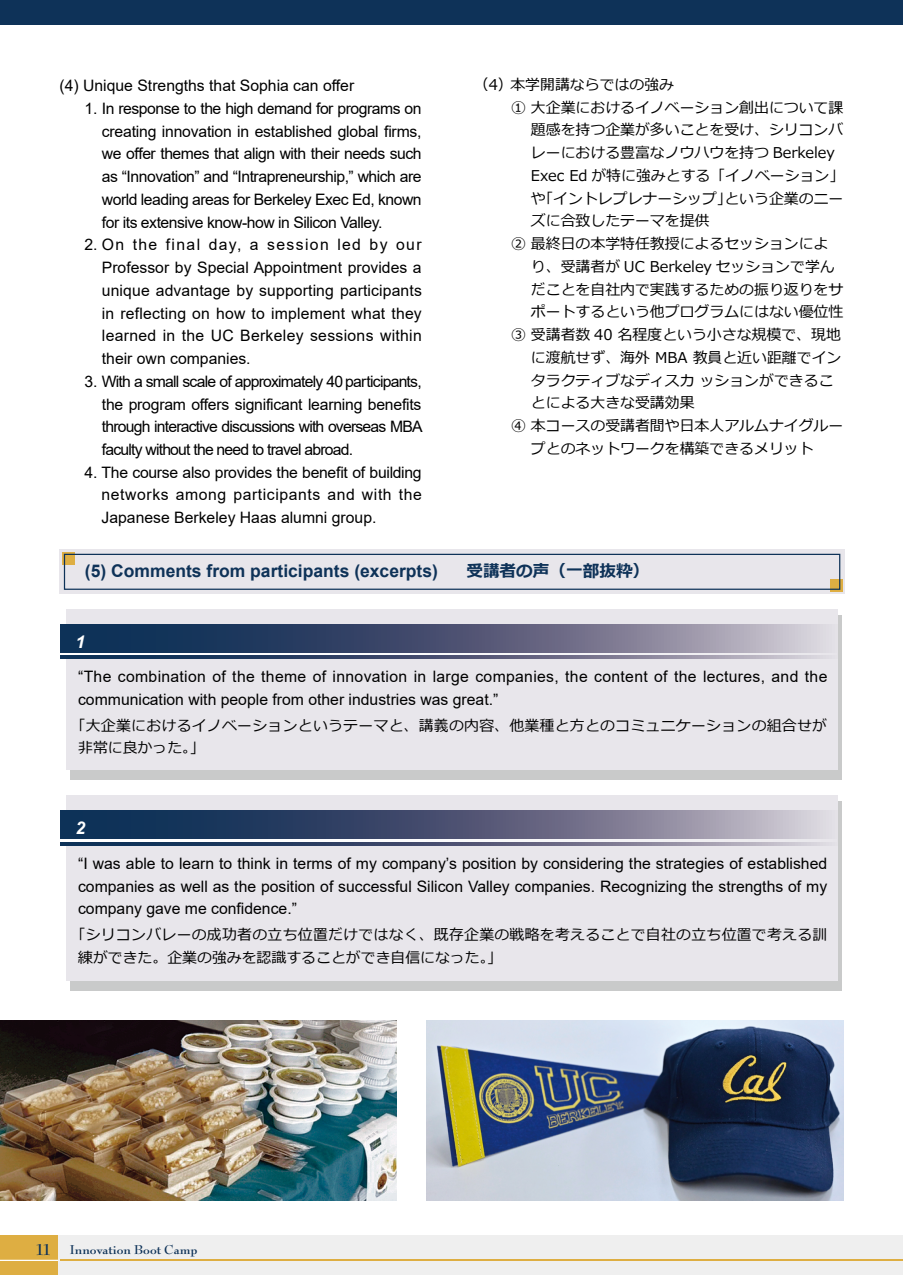
<style>
.page{position:relative;width:903px;height:1275px;background:#fff}
.page>*{position:absolute;margin:0;border:0;box-sizing:border-box;transform-origin:0 0}
.t1{font:700 17.5px "Arial";color:#0e3258}
.t2{font:italic 700 17.5px "Arial";color:#fff}
.t3{font:700 16.62px "Meiryo";color:#0e3258}
.t4{font:15.75px/22.8px "Arial";color:#000;text-align:justify}
.t5{font:15.75px/22.8px "Arial";letter-spacing:.02em;color:#000}
.t6{font:14.88px "Meiryo";color:#000}
.t7{font:14.88px/22.8px "Meiryo";letter-spacing:.02em;color:#000}
.t8{font:700 14px "Bernhard Modern Std";color:#0e3258}
.s1{font-size:17.5px}
</style>
<div class="page">
<div style="left:0;top:1235px;width:903px;height:40px;background:#efefef"></div>
<div style="left:0;top:1235px;width:58px;height:40px;background:#deae42"></div>
<div style="left:0;top:0;width:903px;height:25px;background:#0e3258"></div>
<hr style="left:60px;top:1260px;width:843px;height:1px;background:#deae42">
<hr style="left:0;top:1260px;width:58px;height:1px;background:#fff">
<img style="left:427px;top:1020px;width:416px;height:180px">
<div style="left:60px;top:549px;width:785px;height:45px;background:#e8e6eb"></div>
<svg style="left:62px;top:552px;width:12px;height:12px"></svg>
<div style="left:830px;top:579px;width:12px;height:13px;background:#deae42"></div>
<div style="left:64px;top:554px;width:776px;height:36px;border:1px solid #0e3258"></div>
<img style="left:0;top:1020px;width:397px;height:180px">
<div style="left:71px;top:615px;width:771px;height:165px;background:#c9caca"></div>
<div style="left:66px;top:609px;width:771px;height:161px;background:#e8e6eb"></div>
<svg style="left:61px;top:624px;width:765px;height:35px;background:#5b6682"></svg>
<svg style="left:61px;top:654px;width:765px;height:1px"></svg>
<div style="left:71px;top:801px;width:771px;height:190px;background:#c9caca"></div>
<div style="left:66px;top:796px;width:771px;height:185px;background:#e8e6eb"></div>
<svg style="left:61px;top:810px;width:765px;height:35px;background:#606a86"></svg>
<svg style="left:61px;top:840px;width:765px;height:1px"></svg>
<p class="t6" style="left:474px;top:74px;width:202px">（4）本学開講ならではの強み</p>
<p class="t6" style="left:511px;top:97px;width:334px">① 大企業におけるイノベーション創出について課</p>
<p class="t6" style="left:531px;top:120px;width:314px">題感を持つ企業が多いことを受け、シリコンバ</p>
<p class="t6" style="left:531px;top:142px;width:305px">レーにおける豊富なノウハウを持つ Berkeley</p>
<p class="t6" style="left:531px;top:165px;width:315px">Exec Ed が特に強みとする「イノベーション」</p>
<p class="t6" style="left:531px;top:188px;width:314px">や「イントレプレナーシップ」という企業のニー</p>
<p class="t6" style="left:531px;top:211px;width:180px">ズに合致したテーマを提供</p>
<p class="t6" style="left:511px;top:233px;width:319px">② 最終日の本学特任教授によるセッションによ</p>
<p class="t6" style="left:531px;top:256px;width:305px">り、受講者が UC Berkeley セッションで学ん</p>
<p class="t6" style="left:531px;top:279px;width:314px">だことを自社内で実践するための振り返りをサ</p>
<p class="t6" style="left:531px;top:302px;width:314px">ポートするという他プログラムにはない優位性</p>
<p class="t6" style="left:511px;top:324px;width:331px">③ 受講者数 40 名程度という小さな規模で、現地</p>
<p class="t6" style="left:531px;top:347px;width:312px">に渡航せず、海外 MBA 教員と近い距離でイン</p>
<p class="t6" style="left:531px;top:370px;width:304px">タラクティブなディスカ ッションができるこ</p>
<p class="t6" style="left:531px;top:393px;width:165px">とによる大きな受講効果</p>
<p class="t6" style="left:511px;top:415px;width:334px">④ 本コースの受講者間や日本人アルムナイグルー</p>
<p class="t6" style="left:531px;top:438px;width:284px">プとのネットワークを構築できるメリット</p>
<p class="t4" style="left:60px;top:74px;width:296px">(4) Unique Strengths that Sophia can offer</p>
<p class="t4" style="left:102px;top:97px;width:321px;text-indent:-18px">1. In response to the high demand for programs on creating innovation in established global firms, we offer themes that align with their needs such as “Innovation” and “Intrapreneurship,” which are world leading areas for Berkeley Exec Ed, known for its extensive know-how in Silicon Valley.</p>
<p class="t4" style="left:102px;top:233px;width:321px;text-indent:-18px">2. On the final day, a session led by our Professor by Special Appointment provides a unique advantage by supporting participants in reflecting on how to implement what they learned in the UC Berkeley sessions within their own companies.</p>
<p class="t4" style="left:102px;top:370px;width:322px;text-indent:-18px">3. With a small scale of approximately 40 participants, the program offers significant learning benefits through interactive discussions with overseas MBA faculty without the need to travel abroad.</p>
<p class="t4" style="left:102px;top:461px;width:322px;text-indent:-17px">4. The course also provides the benefit of building networks among participants and with the Japanese Berkeley Haas alumni group.</p>
<p class="t1" style="left:85px;top:558px;width:354px">(5) Comments from participants (excerpts)</p>
<p class="t3" style="left:466px;top:560px;width:184px">受講者の声（一部抜粋）</p>
<p class="t2" style="left:76px;top:630px;width:11px">1</p>
<p class="t5" style="left:78px;top:665px;width:751px">“The combination of the theme of innovation in large companies, the content of the lectures, and the communication with people from other industries was great.”</p>
<p class="t7" style="left:78px;top:714px;width:750px;text-indent:-7px">「大企業におけるイノベーションというテーマと、講義の内容、他業種と方とのコミュニケーションの組合せが非常に良かった。」</p>
<p class="t2" style="left:76px;top:816px;width:11px">2</p>
<p class="t4" style="left:78px;top:852px;width:751px">“I was able to learn to think in terms of my company’s position by considering the strategies of established companies as well as the position of successful Silicon Valley companies. Recognizing the strengths of my company gave me confidence.”</p>
<p class="t7" style="left:78px;top:924px;width:751px;text-indent:-7px">「シリコンバレーの成功者の立ち位置だけではなく、既存企業の戦略を考えることで自社の立ち位置で考える訓練ができた。企業の強みを認識することができ自信になった。」</p>
<p class="t8" style="left:35px;top:1242px;width:164px"><span class="s1">11</span> Innovation Boot Camp</p>
</div>
